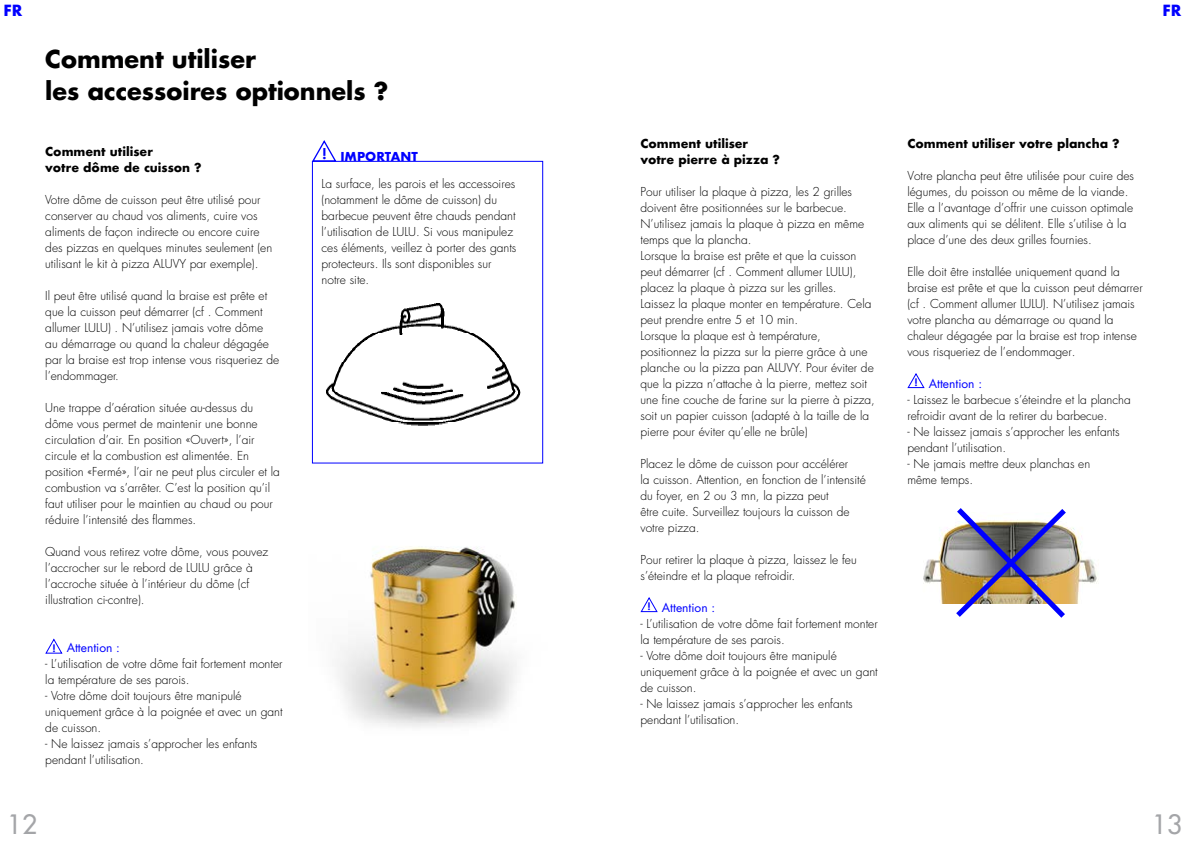
<style>
.page{position:relative;width:1191px;height:842px;background:#fff}
.page>*{position:absolute;margin:0;border:0;box-sizing:border-box;transform-origin:0 0}
.t1{font:500 26px "Futura Std";color:#a4a5a8}
.t2{font:700 24px/32px "Futura Std";color:#000}
.t3{font:700 15px "Futura";color:#00f}
.t4{font:300 12px/16px "Futura Std";color:#000}
.t5{font:700 12px/16px "Futura";color:#000}
.t6{font:12px "Futura Std";color:#00f}
.t7{font:700 12px "Futura";color:#00f}
.t8{font:800 10.1px "Futura Std";color:#00f}
</style>
<div class="page">
<svg style="left:640px;top:597px;width:18px;height:15px"></svg>
<svg style="left:907px;top:373px;width:18px;height:15px"></svg>
<div style="left:312px;top:161px;width:231px;height:302px;border:1px solid #00f"></div>
<svg style="left:311px;top:140px;width:27px;height:22px"></svg>
<svg style="left:45px;top:638px;width:18px;height:16px"></svg>
<img style="left:337px;top:547px;width:180px;height:180px">
<img style="left:923px;top:527px;width:175px;height:77px">
<img style="left:950px;top:508px;width:121px;height:110px">
<img style="left:326px;top:304px;width:194px;height:121px">
<p class="t3" style="left:4px;top:-1px;width:20px">FR</p>
<h2 class="t2" style="left:45px;top:43px;width:344px">Comment utiliser<br>les accessoires optionnels ?</h2>
<p class="t5" style="left:45px;top:143px;width:158px">Comment utiliser<br>votre dôme de cuisson ?</p>
<p class="t4" style="left:45px;top:192px;width:228px">Votre dôme de cuisson peut être utilisé pour conserver au chaud vos aliments, cuire vos aliments de façon indirecte ou encore cuire des pizzas en quelques minutes seulement (en utilisant le kit à pizza ALUVY par exemple).</p>
<p class="t4" style="left:45px;top:288px;width:235px">Il peut être utilisé quand la braise est prête et que la cuisson peut démarrer (cf . Comment allumer LULU) . N’utilisez jamais votre dôme<br>au démarrage ou quand la chaleur dégagée par la braise est trop intense vous risqueriez de l’endommager.</p>
<p class="t4" style="left:45px;top:400px;width:236px">Une trappe d’aération située au-dessus du dôme vous permet de maintenir une bonne circulation d’air. En position «Ouvert», l’air circule et la combustion est alimentée. En position «Fermé», l’air ne peut plus circuler et la combustion va s’arrêter. C’est la position qu’il faut utiliser pour le maintien au chaud ou pour réduire l’intensité des flammes.</p>
<p class="t4" style="left:45px;top:544px;width:224px">Quand vous retirez votre dôme, vous pouvez l’accrocher sur le rebord de LULU grâce à l’accroche située à l’intérieur du dôme (cf illustration ci-contre).</p>
<p class="t6" style="left:67px;top:640px;width:55px">Attention :</p>
<p class="t4" style="left:45px;top:656px;width:239px">- L’utilisation de votre dôme fait fortement monter la température de ses parois.</p>
<p class="t4" style="left:45px;top:688px;width:239px">- Votre dôme doit toujours être manipulé uniquement grâce à la poignée et avec un gant de cuisson.</p>
<p class="t4" style="left:45px;top:736px;width:214px">- Ne laissez jamais s’approcher les enfants pendant l’utilisation.</p>
<p class="t7" style="left:322px;top:148px;width:97px"><sup>!</sup> IMPORTANT</p>
<p class="t4" style="left:321px;top:176px;width:196px">La surface, les parois et les accessoires (notamment le dôme de cuisson) du barbecue peuvent être chauds pendant l’utilisation de LULU. Si vous manipulez ces éléments, veillez à porter des gants protecteurs. Ils sont disponibles sur notre site.</p>
<p class="t8" style="left:52px;top:641px;width:5px">!</p>
<h1 class="t1" style="left:7px;top:808px;width:32px">12</h1>
<p class="t3" style="left:1162px;top:-1px;width:20px">FR</p>
<p class="t5" style="left:640px;top:135px;width:141px">Comment utiliser votre pierre à pizza ?</p>
<p class="t4" style="left:640px;top:184px;width:236px">Pour utiliser la plaque à pizza, les 2 grilles doivent être positionnées sur le barbecue.<br>N’utilisez jamais la plaque à pizza en même temps que la plancha.<br>Lorsque la braise est prête et que la cuisson peut démarrer (cf . Comment allumer LULU), placez la plaque à pizza sur les grilles.<br>Laissez la plaque monter en température. Cela peut prendre entre 5 et 10 min.<br>Lorsque la plaque est à température, positionnez la pizza sur la pierre grâce à une planche ou la pizza pan ALUVY. Pour éviter de que la pizza n’attache à la pierre, mettez soit une fine couche de farine sur la pierre à pizza, soit un papier cuisson (adapté à la taille de la pierre pour éviter qu’elle ne brûle)</p>
<p class="t4" style="left:640px;top:456px;width:227px">Placez le dôme de cuisson pour accélérer<br>la cuisson. Attention, en fonction de l’intensité du foyer, en 2 ou 3 mn, la pizza peut<br>être cuite. Surveillez toujours la cuisson de votre pizza.</p>
<p class="t4" style="left:640px;top:552px;width:218px">Pour retirer la plaque à pizza, laissez le feu s’éteindre et la plaque refroidir.</p>
<p class="t6" style="left:662px;top:600px;width:55px">Attention :</p>
<p class="t4" style="left:640px;top:616px;width:239px">- L’utilisation de votre dôme fait fortement monter la température de ses parois.</p>
<p class="t4" style="left:640px;top:648px;width:239px">- Votre dôme doit toujours être manipulé uniquement grâce à la poignée et avec un gant de cuisson.</p>
<p class="t4" style="left:640px;top:696px;width:214px">- Ne laissez jamais s’approcher les enfants pendant l’utilisation.</p>
<p class="t8" style="left:647px;top:600px;width:5px">!</p>
<p class="t5" style="left:907px;top:135px;width:214px">Comment utiliser votre plancha ?</p>
<p class="t4" style="left:907px;top:168px;width:228px">Votre plancha peut être utilisée pour cuire des légumes, du poisson ou même de la viande.<br>Elle a l’avantage d’offrir une cuisson optimale aux aliments qui se délitent. Elle s’utilise à la place d’une des deux grilles fournies.</p>
<p class="t4" style="left:907px;top:264px;width:237px">Elle doit être installée uniquement quand la braise est prête et que la cuisson peut démarrer (cf . Comment allumer LULU). N’utilisez jamais votre plancha au démarrage ou quand la chaleur dégagée par la braise est trop intense vous risqueriez de l’endommager.</p>
<p class="t6" style="left:928px;top:376px;width:55px">Attention :</p>
<p class="t4" style="left:907px;top:392px;width:225px">- Laissez le barbecue s’éteindre et la plancha refroidir avant de la retirer du barbecue.</p>
<p class="t4" style="left:907px;top:424px;width:214px">- Ne laissez jamais s’approcher les enfants pendant l’utilisation.</p>
<p class="t4" style="left:907px;top:456px;width:184px">- Ne jamais mettre deux planchas en même temps.</p>
<p class="t8" style="left:914px;top:376px;width:5px">!</p>
<h1 class="t1" style="left:1152px;top:808px;width:32px">13</h1>
</div>
